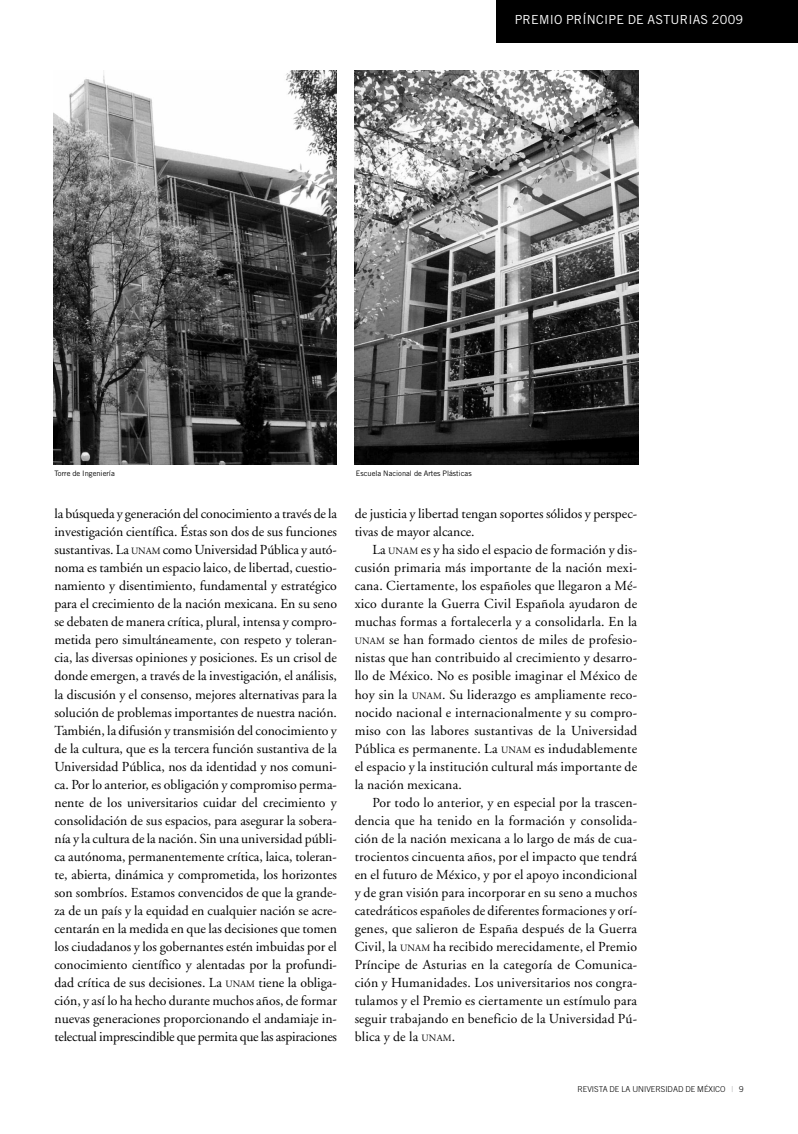
<style>
.page{position:relative;width:798px;height:1134px;background:#fff}
.page>*{position:absolute;margin:0;border:0;box-sizing:border-box;transform-origin:0 0}
.t1{font:13.75px/18px "Adobe Garamond";color:#000;text-align:justify}
.t2{font:12.5px "Trade Gothic";letter-spacing:.02em;color:#fff}
.t3{font:300 8.12px "Trade Gothic";color:#000}
.t4{font:7.5px "Trade Gothic";color:#000}
.s1{font-size:9.62px}
.s2{font-weight:400;color:#b3b3b3}
</style>
<div class="page">
<div style="left:496px;top:0;width:301px;height:43px;background:#000"></div>
<img style="left:53px;top:71px;width:284px;height:393px">
<img style="left:354px;top:71px;width:284px;height:393px">
<p class="t2" style="left:514px;top:15px;width:230px">PREMIO PRÍNCIPE DE ASTURIAS 2009</p>
<p class="t4" style="left:54px;top:470px;width:62px">Torre de Ingeniería</p>
<p class="t4" style="left:356px;top:470px;width:117px">Escuela Nacional de Artes Plásticas</p>
<p class="t1" style="left:54px;top:506px;width:284px">la búsqueda y generación del conocimiento a través de la investigación científica. Éstas son dos de sus funciones sustantivas. La <span class="s1">UNAM</span> como Universidad Pública y autó&shy;noma es también un espacio laico, de libertad, cuestio&shy;namiento y disentimiento, fundamental y estratégico para el crecimiento de la nación mexicana. En su seno se debaten de manera crítica, plural, intensa y compro&shy;metida pero simultáneamente, con respeto y toleran&shy;cia, las diversas opiniones y posiciones. Es un crisol de donde emergen, a través de la investigación, el análisis, la discusión y el consenso, mejores alternativas para la solución de problemas importantes de nuestra nación.<br>También, la difusión y transmisión del conocimiento y de la cultura, que es la tercera función sustantiva de la Universidad Pública, nos da identidad y nos comuni&shy;ca. Por lo anterior, es obligación y compromiso perma&shy;nente de los universitarios cuidar del crecimiento y consolidación de sus espacios, para asegurar la sobera&shy;nía y la cultura de la nación. Sin una universidad públi&shy;ca autónoma, permanentemente crítica, laica, toleran&shy;te, abierta, dinámica y comprometida, los horizontes son sombríos. Estamos convencidos de que la grande&shy;za de un país y la equidad en cualquier nación se acre&shy;centarán en la medida en que las decisiones que tomen los ciudadanos y los gobernantes estén imbuidas por el conocimiento científico y alentadas por la profundi&shy;dad crítica de sus decisiones. La <span class="s1">UNAM</span> tiene la obliga&shy;ción, y así lo ha hecho durante muchos años, de formar nuevas generaciones proporcionando el andamiaje in&shy;telectual imprescindible que permita que las aspiraciones</p>
<p class="t1" style="left:354px;top:506px;width:284px">de justicia y libertad tengan soportes sólidos y perspec&shy;tivas de mayor alcance.</p>
<p class="t1" style="left:354px;top:542px;width:284px;text-indent:18px">La <span class="s1">UNAM</span> es y ha sido el espacio de formación y dis&shy;cusión primaria más importante de la nación mexi&shy;cana. Ciertamente, los españoles que llegaron a Mé&shy;xico durante la Guerra Civil Española ayudaron de muchas formas a fortalecerla y a consolidarla. En la <span class="s1">UNAM</span> se han formado cientos de miles de profesio&shy;nistas que han contribuido al crecimiento y desarro&shy;llo de México. No es posible imaginar el México de hoy sin la <span class="s1">UNAM</span>. Su liderazgo es ampliamente reco&shy;nocido nacional e internacionalmente y su compro&shy;miso con las labores sustantivas de la Universidad Pública es permanente. La <span class="s1">UNAM</span> es indudablemente el espacio y la institución cultural más importante de la nación mexicana.</p>
<p class="t1" style="left:354px;top:794px;width:284px;text-indent:18px">Por todo lo anterior, y en especial por la trascen&shy;dencia que ha tenido en la formación y consolida&shy;ción de la nación mexicana a lo largo de más de cua&shy;trocientos cincuenta años, por el impacto que tendrá en el futuro de México, y por el apoyo incondicional y de gran visión para incorporar en su seno a muchos catedráticos españoles de diferentes formaciones y orí&shy;genes, que salieron de España después de la Guerra Civil, la <span class="s1">UNAM</span> ha recibido merecidamente, el Premio Príncipe de Asturias en la categoría de Comunica&shy;ción y Humanidades. Los universitarios nos congra&shy;tulamos y el Premio es ciertamente un estímulo para seguir trabajando en beneficio de la Universidad Pú&shy;blica y de la <span class="s1">UNAM</span>.</p>
<p class="t3" style="left:577px;top:1086px;width:167px">REVISTA DE LA UNIVERSIDAD DE MÉXICO <span class="s2">|</span> 9</p>
</div>
